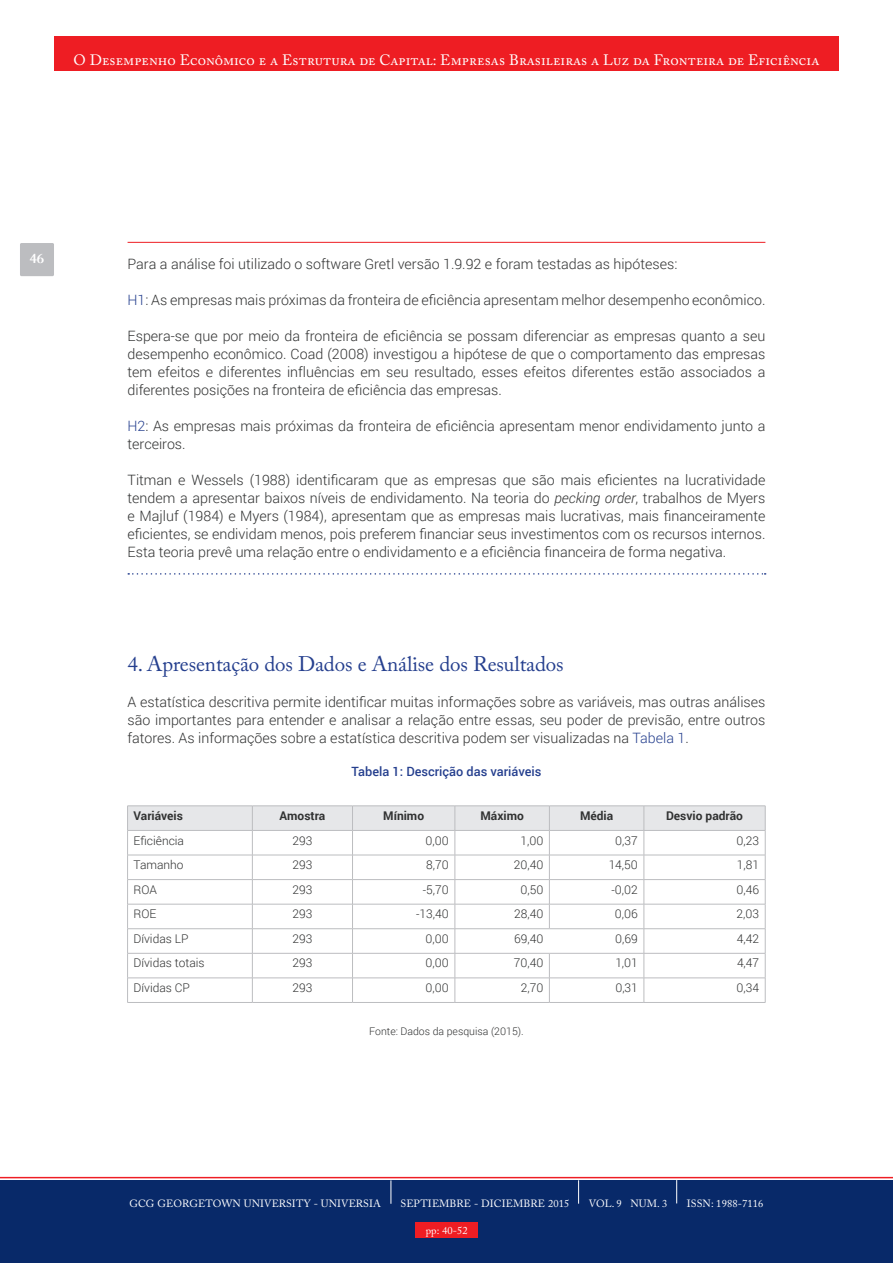
<style>
.page{position:relative;width:893px;height:1263px;background:#fff}
.page>*{position:absolute;margin:0;border:0;box-sizing:border-box;transform-origin:0 0}
.t1{font:21px "Adobe Caslon Pro";letter-spacing:-.01em;color:#253f8e}
.body{font:15px "Adobe Caslon Pro";letter-spacing:.005em;color:#fff}
.t2{font:300 15px "Caslon";color:#fff}
.t3{font:300 14.25px/18px "Roboto";color:#313232;text-align:justify}
.t4{font:500 12.75px "Roboto";color:#253f8e}
.t5{font:300 12px "Roboto";color:#313232}
.t6{font:700 12px "Roboto";color:#313232}
.t7{font:10.5px "Adobe Caslon Pro";letter-spacing:.01em;color:#fff}
.t8{font:300 10.5px "Roboto";color:#313232}
.s1{color:#253f8e}
.s2{font-style:italic}
</style>
<div class="page">
<div style="left:54px;top:37px;width:785px;height:34px;background:#ee1d23"></div>
<div style="left:0;top:1180px;width:893px;height:83px;background:#082969"></div>
<svg style="left:0;top:1177px;width:893px;height:27px"></svg>
<div style="left:20px;top:243px;width:34px;height:33px;background:#bcbdc0;border-radius:2px"></div>
<hr style="left:128px;top:242px;width:637px;height:1px;background:#ee1d23">
<svg style="left:128px;top:573px;width:638px;height:2px"></svg>
<hr style="left:127px;top:805px;width:125px;height:1px;background:#bcbdc0">
<hr style="left:252px;top:805px;width:100px;height:1px;background:#bcbdc0">
<hr style="left:352px;top:805px;width:103px;height:1px;background:#bcbdc0">
<hr style="left:455px;top:805px;width:94px;height:1px;background:#bcbdc0">
<hr style="left:549px;top:805px;width:95px;height:1px;background:#bcbdc0">
<hr style="left:644px;top:805px;width:121px;height:1px;background:#bcbdc0">
<hr style="left:644px;top:1002px;width:121px;height:1px;background:#bcbdc0">
<hr style="left:127px;top:1002px;width:125px;height:1px;background:#bcbdc0">
<hr style="left:252px;top:1002px;width:100px;height:1px;background:#bcbdc0">
<svg style="left:127px;top:806px;width:639px;height:196px"></svg>
<hr style="left:352px;top:1002px;width:103px;height:1px;background:#bcbdc0">
<hr style="left:455px;top:1002px;width:94px;height:1px;background:#bcbdc0">
<hr style="left:549px;top:1002px;width:95px;height:1px;background:#bcbdc0">
<div style="left:415px;top:1222px;width:63px;height:16px;background:#ee1d23"></div>
<p class="body" style="left:73px;top:51px;width:748px">O Desempenho Econômico e a Estrutura de Capital: Empresas Brasileiras a Luz da Fronteira de Eficiência</p>
<p class="t2" style="left:30px;top:253px;width:16px">46</p>
<p class="t3" style="left:128px;top:254px;width:551px">Para a análise foi utilizado o software Gretl versão 1.9.92 e foram testadas as hipóteses:</p>
<p class="t3" style="left:128px;top:290px;width:639px"><span class="s1">H1</span>: As empresas mais próximas da fronteira de eficiência apresentam melhor desempenho econômico.</p>
<p class="t3" style="left:128px;top:326px;width:639px">Espera-se que por meio da fronteira de eficiência se possam diferenciar as empresas quanto a seu desempenho econômico. Coad (2008) investigou a hipótese de que o comportamento das empresas tem efeitos e diferentes influências em seu resultado, esses efeitos diferentes estão associados a diferentes posições na fronteira de eficiência das empresas.</p>
<p class="t3" style="left:128px;top:416px;width:639px"><span class="s1">H2</span>: As empresas mais próximas da fronteira de eficiência apresentam menor endividamento junto a terceiros.</p>
<p class="t3" style="left:128px;top:470px;width:639px">Titman e Wessels (1988) identificaram que as empresas que são mais eficientes na lucratividade tendem a apresentar baixos níveis de endividamento. Na teoria do <span class="s2">pecking order</span>, trabalhos de Myers e Majluf (1984) e Myers (1984), apresentam que as empresas mais lucrativas, mais financeiramente eficientes, se endividam menos, pois preferem financiar seus investimentos com os recursos internos.<br>Esta teoria prevê uma relação entre o endividamento e a eficiência financeira de forma negativa.</p>
<p class="t1" style="left:128px;top:651px;width:438px">4. Apresentação dos Dados e Análise dos Resultados</p>
<p class="t3" style="left:128px;top:692px;width:639px">A estatística descritiva permite identificar muitas informações sobre as variáveis, mas outras análises são importantes para entender e analisar a relação entre essas, seu poder de previsão, entre outros fatores. As informações sobre a estatística descritiva podem ser visualizadas na <span class="s1">Tabela 1</span>.</p>
<p class="t4" style="left:351px;top:762px;width:192px">Tabela 1: Descrição das variáveis</p>
<p class="t6" style="left:134px;top:807px;width:51px">Variáveis</p>
<p class="t6" style="left:279px;top:807px;width:47px">Amostra</p>
<p class="t6" style="left:383px;top:807px;width:42px">Mínimo</p>
<p class="t6" style="left:480px;top:807px;width:45px">Máximo</p>
<p class="t6" style="left:580px;top:807px;width:35px">Média</p>
<p class="t6" style="left:666px;top:807px;width:78px">Desvio padrão</p>
<p class="t5" style="left:134px;top:832px;width:52px">Eficiência</p>
<p class="t5" style="left:292px;top:832px;width:21px">293</p>
<p class="t5" style="left:426px;top:832px;width:25px">0,00</p>
<p class="t5" style="left:520px;top:832px;width:24px">1,00</p>
<p class="t5" style="left:615px;top:832px;width:24px">0,37</p>
<p class="t5" style="left:737px;top:832px;width:24px">0,23</p>
<p class="t5" style="left:134px;top:856px;width:52px">Tamanho</p>
<p class="t5" style="left:292px;top:856px;width:21px">293</p>
<p class="t5" style="left:426px;top:856px;width:24px">8,70</p>
<p class="t5" style="left:514px;top:856px;width:31px">20,40</p>
<p class="t5" style="left:609px;top:856px;width:31px">14,50</p>
<p class="t5" style="left:737px;top:856px;width:24px">1,81</p>
<p class="t5" style="left:134px;top:881px;width:25px">ROA</p>
<p class="t5" style="left:292px;top:881px;width:21px">293</p>
<p class="t5" style="left:423px;top:881px;width:28px">-5,70</p>
<p class="t5" style="left:520px;top:881px;width:24px">0,50</p>
<p class="t5" style="left:611px;top:881px;width:28px">-0,02</p>
<p class="t5" style="left:737px;top:881px;width:24px">0,46</p>
<p class="t5" style="left:134px;top:906px;width:24px">ROE</p>
<p class="t5" style="left:292px;top:906px;width:21px">293</p>
<p class="t5" style="left:416px;top:906px;width:34px">-13,40</p>
<p class="t5" style="left:514px;top:906px;width:31px">28,40</p>
<p class="t5" style="left:615px;top:906px;width:24px">0,06</p>
<p class="t5" style="left:737px;top:906px;width:24px">2,03</p>
<p class="t5" style="left:134px;top:930px;width:57px">Dívidas LP</p>
<p class="t5" style="left:292px;top:930px;width:21px">293</p>
<p class="t5" style="left:426px;top:930px;width:25px">0,00</p>
<p class="t5" style="left:514px;top:930px;width:31px">69,40</p>
<p class="t5" style="left:615px;top:930px;width:24px">0,69</p>
<p class="t5" style="left:737px;top:930px;width:24px">4,42</p>
<p class="t5" style="left:134px;top:955px;width:73px">Dívidas totais</p>
<p class="t5" style="left:292px;top:955px;width:21px">293</p>
<p class="t5" style="left:426px;top:955px;width:25px">0,00</p>
<p class="t5" style="left:514px;top:955px;width:31px">70,40</p>
<p class="t5" style="left:615px;top:955px;width:24px">1,01</p>
<p class="t5" style="left:737px;top:955px;width:24px">4,47</p>
<p class="t5" style="left:134px;top:979px;width:58px">Dívidas CP</p>
<p class="t5" style="left:292px;top:979px;width:21px">293</p>
<p class="t5" style="left:426px;top:979px;width:25px">0,00</p>
<p class="t5" style="left:521px;top:979px;width:24px">2,70</p>
<p class="t5" style="left:615px;top:979px;width:24px">0,31</p>
<p class="t5" style="left:737px;top:979px;width:24px">0,34</p>
<p class="t8" style="left:369px;top:1024px;width:156px">Fonte: Dados da pesquisa (2015).</p>
<p class="t7" style="left:129px;top:1197px;width:253px">GCG GEORGETOWN UNIVERSITY - UNIVERSIA</p>
<p class="t7" style="left:400px;top:1197px;width:170px">SEPTIEMBRE - DICIEMBRE 2015</p>
<p class="t7" style="left:589px;top:1197px;width:80px">VOL. 9 NUM. 3</p>
<p class="t7" style="left:687px;top:1197px;width:78px">ISSN: 1988-7116</p>
<p class="t7" style="left:426px;top:1224px;width:43px">pp: 40-52</p>
</div>
